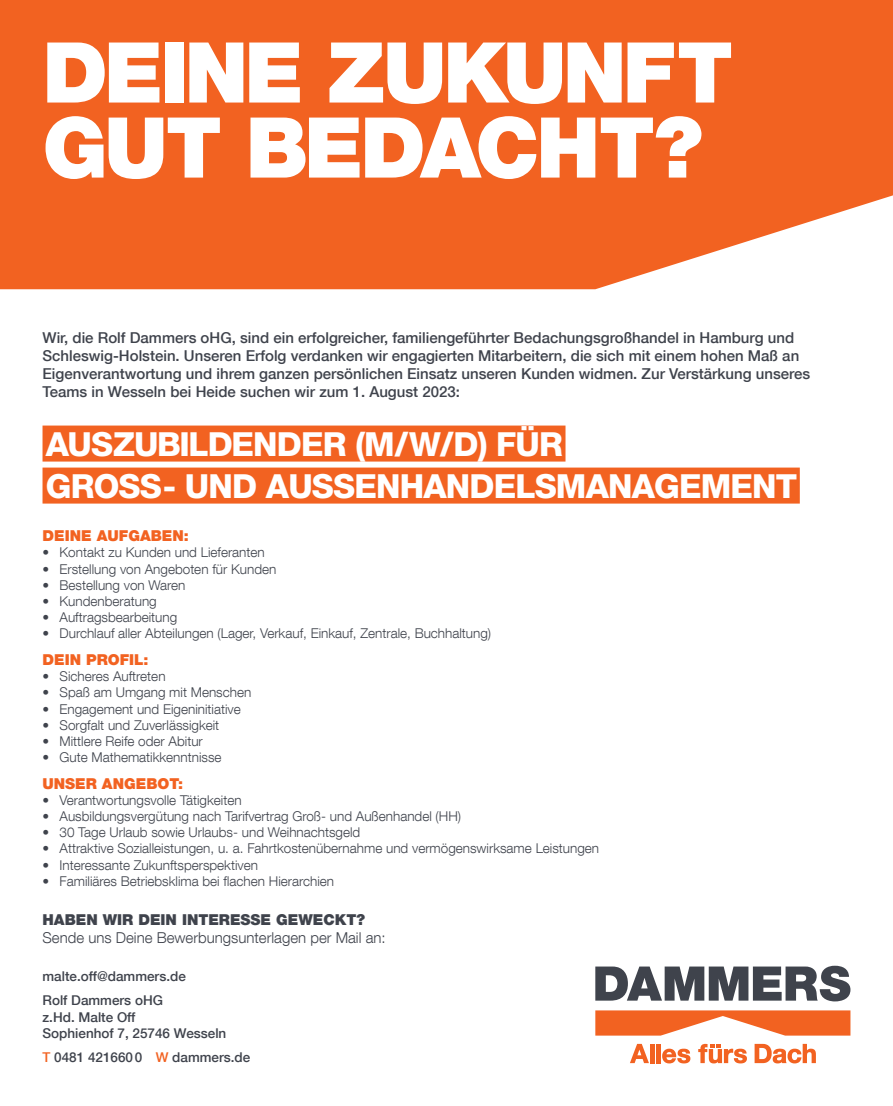
<style>
.page{position:relative;width:893px;height:1106px;background:#fff}
.page>*{position:absolute;margin:0;border:0;box-sizing:border-box;transform-origin:0 0}
.t1{font:900 84px/75px "Helvetica Neue LT Com";letter-spacing:-.045em;color:#fff}
.t2{font:800 33px/42px "Helvetica Neue LT Com";letter-spacing:-.025em;color:#fff}
.t3{font:500 15px/18px "Helvetica Neue LT Com";color:#3f434c}
.t4{font:300 15px "Helvetica Neue LT Com";color:#3f434c}
.t5{font:900 15px "Helvetica Neue LT Com";color:#f26221}
.t6{font:900 15px "Helvetica Neue LT Com";color:#3f434c}
.t7{font:300 13.5px "Helvetica Neue LT Com";color:#3f434c}
.t8{font:500 13.5px/24.8px "Helvetica Neue LT Com";color:#3f434c}
.s1{color:#f26221}
</style>
<div class="page">
<div style="left:0;top:0;width:893px;height:289px;background:#f26221"></div>
<svg style="left:595px;top:965px;width:255px;height:36px"></svg>
<svg style="left:630px;top:1043px;width:19px;height:20px"></svg>
<hr style="left:650px;top:1043px;width:4px;height:20px;background:#f26221">
<div style="left:656px;top:1043px;width:5px;height:20px;background:#f26221"></div>
<svg style="left:662px;top:1048px;width:28px;height:15px"></svg>
<svg style="left:698px;top:1043px;width:49px;height:20px"></svg>
<svg style="left:755px;top:1043px;width:61px;height:20px"></svg>
<svg style="left:595px;top:1010px;width:255px;height:25px"></svg>
<div style="left:43px;top:425px;width:522px;height:36px;background:#f26221"></div>
<div style="left:43px;top:467px;width:757px;height:36px;background:#f26221"></div>
<h1 class="t1" style="left:43px;top:35px;width:692px">DEINE ZUKUNFT<br>GUT BEDACHT?</h1>
<p class="t3" style="left:43px;top:328px;width:769px">Wir, die Rolf Dammers oHG, sind ein erfolgreicher, familiengeführter Bedachungsgroßhandel in Hamburg und Schleswig-Holstein. Unseren Erfolg verdanken wir engagierten Mitarbeitern, die sich mit einem hohen Maß an Eigenverantwortung und ihrem ganzen persönlichen Einsatz unseren Kunden widmen. Zur Verstärkung unseres Teams in Wesseln bei Heide suchen wir zum 1. August 2023:</p>
<h2 class="t2" style="left:46px;top:423px;width:753px">AUSZUBILDENDER (M/W/D) FÜR<br>GROSS- UND AUSSENHANDELSMANAGEMENT</h2>
<p class="t5" style="left:43px;top:526px;width:148px">DEINE AUFGABEN:</p>
<p class="t7" style="left:43px;top:544px;width:224px">• Kontakt zu Kunden und Lieferanten</p>
<p class="t7" style="left:43px;top:560px;width:235px">• Erstellung von Angeboten für Kunden</p>
<p class="t7" style="left:43px;top:576px;width:145px">• Bestellung von Waren</p>
<p class="t7" style="left:43px;top:593px;width:116px">• Kundenberatung</p>
<p class="t7" style="left:43px;top:609px;width:136px">• Auftragsbearbeitung</p>
<p class="t7" style="left:43px;top:625px;width:450px">• Durchlauf aller Abteilungen (Lager, Verkauf, Einkauf, Zentrale, Buchhaltung)</p>
<p class="t5" style="left:43px;top:650px;width:108px">DEIN PROFIL:</p>
<p class="t7" style="left:43px;top:668px;width:125px">• Sicheres Auftreten</p>
<p class="t7" style="left:43px;top:684px;width:210px">• Spaß am Umgang mit Menschen</p>
<p class="t7" style="left:43px;top:700px;width:200px">• Engagement und Eigeninitiative</p>
<p class="t7" style="left:43px;top:716px;width:178px">• Sorgfalt und Zuverlässigkeit</p>
<p class="t7" style="left:43px;top:733px;width:162px">• Mittlere Reife oder Abitur</p>
<p class="t7" style="left:43px;top:749px;width:181px">• Gute Mathematikkenntnisse</p>
<p class="t5" style="left:43px;top:774px;width:142px">UNSER ANGEBOT:</p>
<p class="t7" style="left:43px;top:791px;width:201px">• Verantwortungsvolle Tätigkeiten</p>
<p class="t7" style="left:43px;top:808px;width:420px">• Ausbildungsvergütung nach Tarifvertrag Groß- und Außenhandel (HH)</p>
<p class="t7" style="left:43px;top:824px;width:319px">• 30 Tage Urlaub sowie Urlaubs- und Weihnachtsgeld</p>
<p class="t7" style="left:43px;top:840px;width:558px">• Attraktive Sozialleistungen, u. a. Fahrtkostenübernahme und vermögenswirksame Leistungen</p>
<p class="t7" style="left:43px;top:856px;width:217px">• Interessante Zukunftsperspektiven</p>
<p class="t7" style="left:43px;top:872px;width:293px">• Familiäres Betriebsklima bei flachen Hierarchien</p>
<p class="t6" style="left:43px;top:910px;width:324px">HABEN WIR DEIN INTERESSE GEWECKT?</p>
<p class="t4" style="left:43px;top:928px;width:345px">Sende uns Deine Bewerbungsunterlagen per Mail an:</p>
<p class="t8" style="left:43px;top:963px;width:145px">malte.off@dammers.de<br>Rolf Dammers oHG</p>
<p class="t8" style="left:43px;top:1008px;width:185px;line-height:16.2px">z.Hd. Malte Off<br>Sophienhof 7, 25746 Wesseln</p>
<p class="t8" style="left:43px;top:1045px;width:209px"><span class="s1">T</span> 0481 4216600 <span class="s1">W</span> dammers.de</p>
</div>
